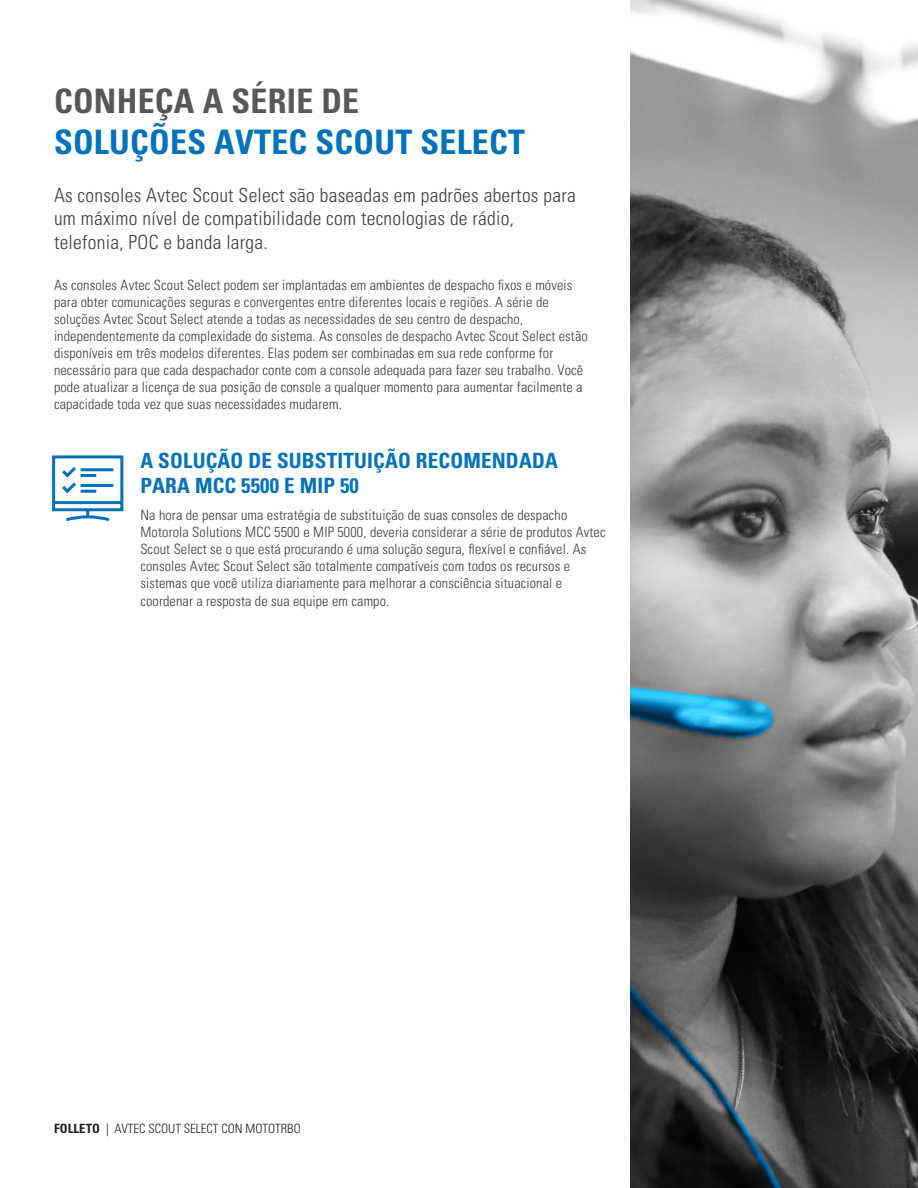
<style>
.page{position:relative;width:918px;height:1188px;background:#fff}
.page>*{position:absolute;margin:0;border:0;box-sizing:border-box;transform-origin:0 0}
.t1{font:700 condensed 33.75px "Univers LT Pro";letter-spacing:.01em;color:#0072bc}
.t2{font:700 condensed 33.75px "Univers LT Pro";letter-spacing:.01em;color:#57585a}
.t3{font:700 condensed 21px/25.2px "Univers LT Pro";letter-spacing:.01em;color:#0072bc}
.t4{font:300 condensed 19.5px/23.4px "Univers LT Pro";letter-spacing:.015em;color:#414041}
.t5{font:300 condensed 14.25px/17.1px "Univers LT Pro";letter-spacing:.01em;color:#3e3e3f}
.t6{font:300 condensed 12.75px "Univers LT Std";color:#231f20}
.s1{font-family:"Univers";font-weight:700}
</style>
<div class="page">
<img style="left:630px;top:0;width:288px;height:1188px">
<svg style="left:52px;top:455px;width:72px;height:67px"></svg>
<h1 class="t2" style="left:54px;top:81px;width:307px">CONHEÇA A SÉRIE DE</h1>
<h1 class="t1" style="left:54px;top:121px;width:473px">SOLUÇÕES AVTEC SCOUT SELECT</h1>
<h3 class="t4" style="left:54px;top:182px;width:523px">As consoles Avtec Scout Select são baseadas em padrões abertos para um máximo nível de compatibilidade com tecnologias de rádio, telefonia, POC e banda larga.</h3>
<p class="t5" style="left:54px;top:275px;width:535px">As consoles Avtec Scout Select podem ser implantadas em ambientes de despacho fixos e móveis para obter comunicações seguras e convergentes entre diferentes locais e regiões. A série de soluções Avtec Scout Select atende a todas as necessidades de seu centro de despacho, independentemente da complexidade do sistema. As consoles de despacho Avtec Scout Select estão disponíveis em três modelos diferentes. Elas podem ser combinadas em sua rede conforme for necessário para que cada despachador conte com a console adequada para fazer seu trabalho. Você pode atualizar a licença de sua posição de console a qualquer momento para aumentar facilmente a capacidade toda vez que suas necessidades mudarem.</p>
<h2 class="t3" style="left:140px;top:448px;width:419px">A SOLUÇÃO DE SUBSTITUIÇÃO RECOMENDADA<br>PARA MCC 5500 E MIP 50</h2>
<p class="t5" style="left:140px;top:506px;width:467px">Na hora de pensar uma estratégia de substituição de suas consoles de despacho Motorola Solutions MCC 5500 e MIP 5000, deveria considerar a série de produtos Avtec Scout Select se o que está procurando é uma solução segura, flexível e confiável. As consoles Avtec Scout Select são totalmente compatíveis com todos os recursos e sistemas que você utiliza diariamente para melhorar a consciência situacional e coordenar a resposta de sua equipe em campo.</p>
<p class="t6" style="left:54px;top:1121px;width:248px"><span class="s1">FOLLETO</span> | AVTEC SCOUT SELECT CON MOTOTRBO</p>
</div>
